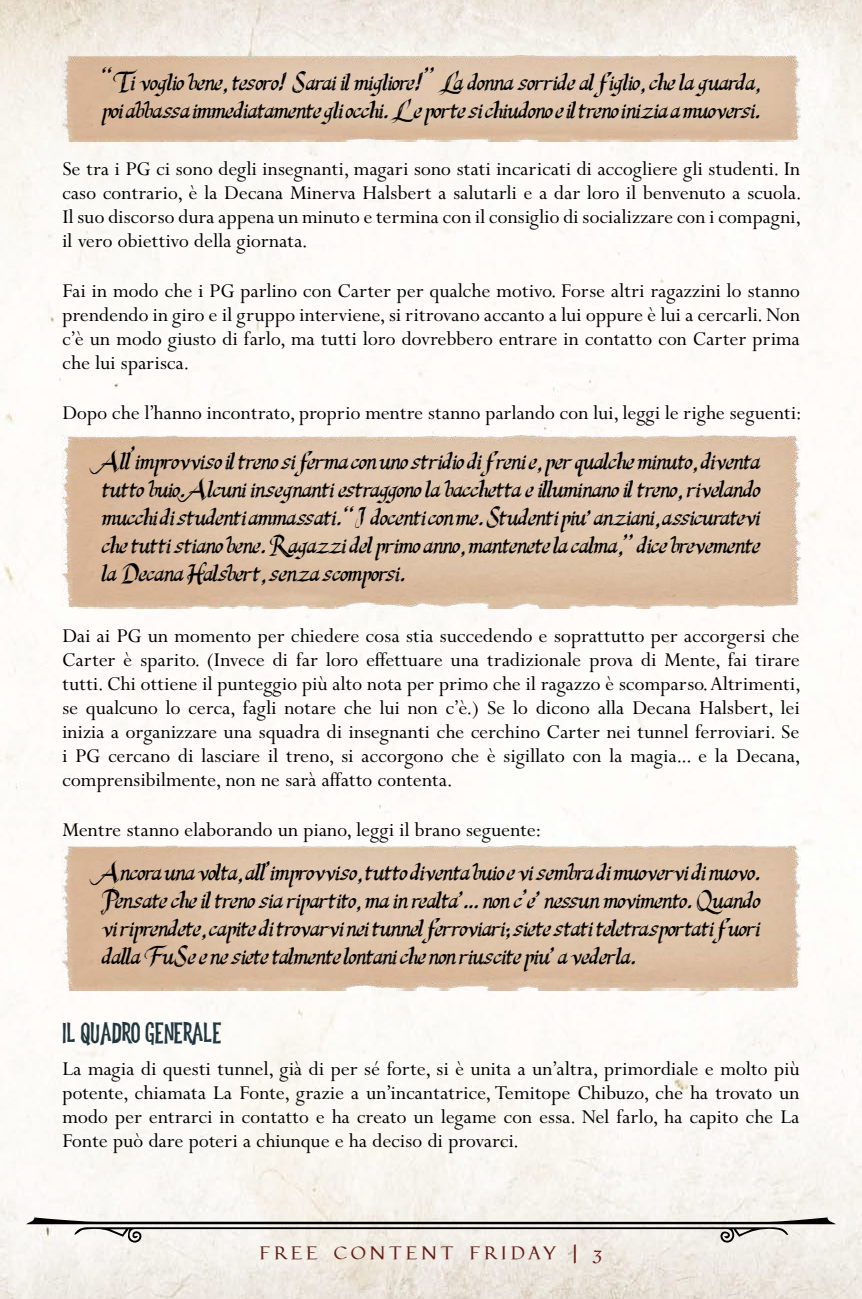
<style>
.page{position:relative;width:862px;height:1299px;background:#fff}
.page>*{position:absolute;margin:0;border:0;box-sizing:border-box;transform-origin:0 0}
.t1{font:30px "Dreadful";letter-spacing:.01em;color:#213740}
.t2{font:22px/24px "Perpetua MT Std";letter-spacing:.01em;color:#000;text-align:justify}
.t3{font:20px "Pfeffer Mediaeval";letter-spacing:.2em;color:#671c15}
.t4{font:18px/28px "Last King Quest";letter-spacing:.005em;color:#000;text-align:justify}
</style>
<div class="page">
<img style="left:0;top:0;width:862px;height:1298px">
<svg style="left:26px;top:1217px;width:809px;height:25px"></svg>
<img style="left:62px;top:56px;width:738px;height:86px">
<img style="left:62px;top:845px;width:738px;height:145px">
<img style="left:62px;top:435px;width:738px;height:173px">
<p class="t4" style="left:102px;top:70px;width:660px">“Ti voglio bene, tesoro! Sarai il migliore!” La donna sorride al figlio, che la guarda, poi abbassa immediatamente gli occhi. Le porte si chiudono e il treno inizia a muoversi.</p>
<p class="t2" style="left:62px;top:158px;width:740px">Se tra i PG ci sono degli insegnanti, magari sono stati incaricati di accogliere gli studenti. In caso contrario, è la Decana Minerva Halsbert a salutarli e a dar loro il benvenuto a scuola.<br>Il suo discorso dura appena un minuto e termina con il consiglio di socializzare con i compagni, il vero obiettivo della giornata.</p>
<p class="t2" style="left:62px;top:279px;width:739px">Fai in modo che i PG parlino con Carter per qualche motivo. Forse altri ragazzini lo stanno prendendo in giro e il gruppo interviene, si ritrovano accanto a lui oppure è lui a cercarli. Non c’è un modo giusto di farlo, ma tutti loro dovrebbero entrare in contatto con Carter prima che lui sparisca.</p>
<p class="t2" style="left:62px;top:401px;width:740px">Dopo che l’hanno incontrato, proprio mentre stanno parlando con lui, leggi le righe seguenti:</p>
<p class="t4" style="left:102px;top:449px;width:660px">All’improvviso il treno si ferma con uno stridio di freni e, per qualche minuto, diventa tutto buio. Alcuni insegnanti estraggono la bacchetta e illuminano il treno, rivelando mucchi di studenti ammassati. “I docenti con me. Studenti piu’ anziani, assicuratevi che tutti stiano bene. Ragazzi del primo anno, mantenete la calma,” dice brevemente la Decana Halsbert, senza scomporsi.</p>
<p class="t2" style="left:62px;top:624px;width:739px">Dai ai PG un momento per chiedere cosa stia succedendo e soprattutto per accorgersi che Carter è sparito. (Invece di far loro effettuare una tradizionale prova di Mente, fai tirare tutti. Chi ottiene il punteggio più alto nota per primo che il ragazzo è scomparso. Altrimenti, se qualcuno lo cerca, fagli notare che lui non c’è.) Se lo dicono alla Decana Halsbert, lei inizia a organizzare una squadra di insegnanti che cerchino Carter nei tunnel ferroviari. Se i PG cercano di lasciare il treno, si accorgono che è sigillato con la magia... e la Decana, comprensibilmente, non ne sarà affatto contenta.</p>
<p class="t2" style="left:62px;top:818px;width:480px">Mentre stanno elaborando un piano, leggi il brano seguente:</p>
<p class="t4" style="left:102px;top:859px;width:659px">Ancora una volta, all’improvviso, tutto diventa buio e vi sembra di muovervi di nuovo.<br>Pensate che il treno sia ripartito, ma in realta’... non c’e’ nessun movimento. Quando vi riprendete, capite di trovarvi nei tunnel ferroviari; siete stati teletrasportati fuori dalla FuSe e ne siete talmente lontani che non riuscite piu’ a vederla.</p>
<h1 class="t1" style="left:62px;top:1017px;width:160px">IL QUADRO GENERALE</h1>
<p class="t2" style="left:62px;top:1057px;width:738px">La magia di questi tunnel, già di per sé forte, si è unita a un’altra, primordiale e molto più potente, chiamata La Fonte, grazie a un’incantatrice, Temitope Chibuzo, che ha trovato un modo per entrarci in contatto e ha creato un legame con essa. Nel farlo, ha capito che La Fonte può dare poteri a chiunque e ha deciso di provarci.</p>
<p class="t3" style="left:260px;top:1240px;width:344px">FREE CONTENT FRIDAY | 3</p>
</div>
